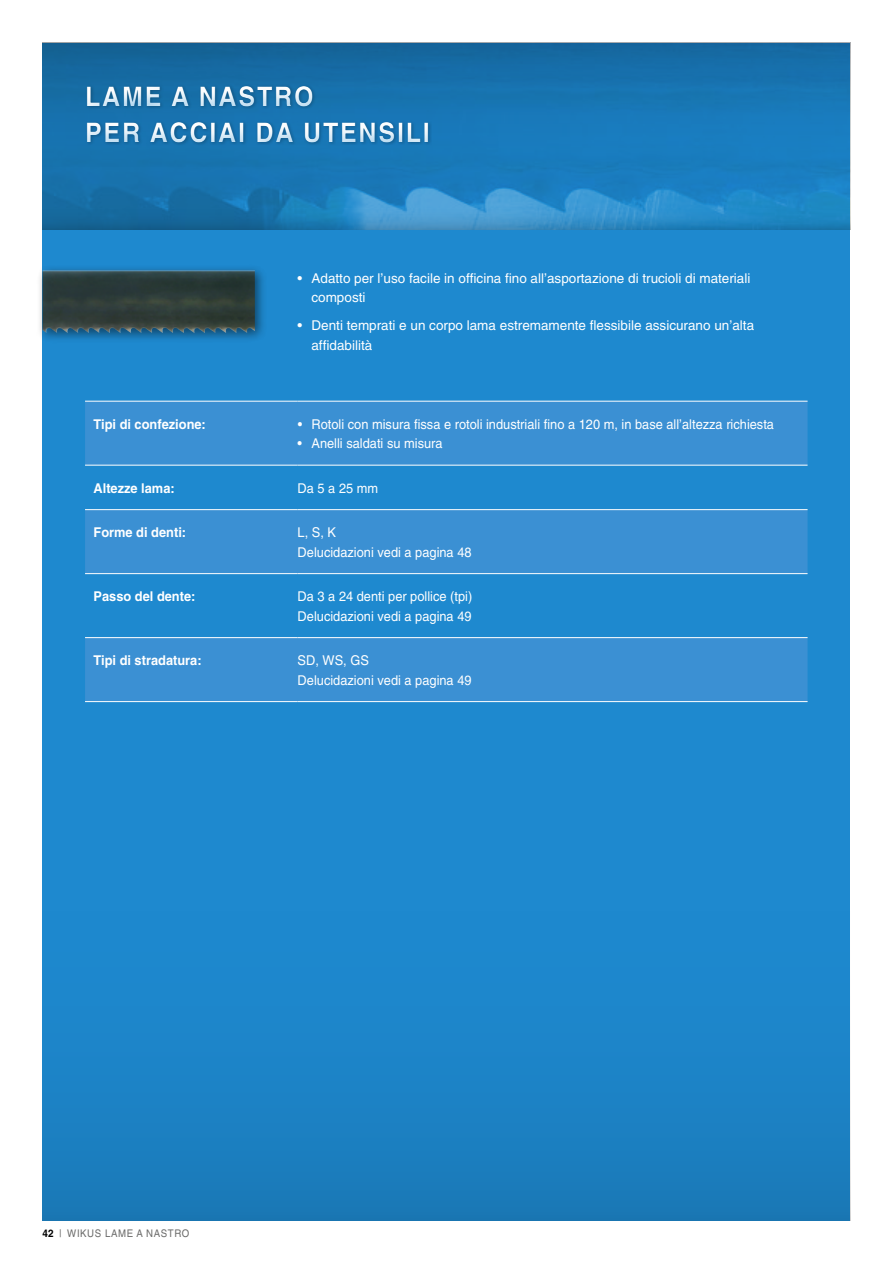
<style>
.page{position:relative;width:893px;height:1263px;background:#fff}
.page>*{position:absolute;margin:0;border:0;box-sizing:border-box;transform-origin:0 0}
.t1{font:700 27px/36px "Helvetica";letter-spacing:.07em;color:#fff;scale:.93 1}
.t2{font:13.5px/19.5px "Helvetica";color:#fff;scale:.95 1}
.t3{font:13.5px/19.5px "Helvetica";color:#fff}
.t4{font:700 13.5px "Helvetica";color:#fff;scale:.95 1}
.t5{font:10.5px "Helvetica";letter-spacing:.06em;color:#6b6b6a;scale:.95 1}
.s1{font-weight:700;color:#000}
</style>
<div class="page">
<div style="left:43px;top:43px;width:807px;height:1177px;background:#1e89cf"></div>
<img style="left:43px;top:170px;width:807px;height:38px">
<div style="left:43px;top:901px;width:807px;height:319px;background:linear-gradient(to bottom,#1e8bd3,#1a7ab9)"></div>
<svg style="left:43px;top:208px;width:807px;height:22px"></svg>
<svg style="left:43px;top:43px;width:807px;height:127px;background:#1772b0"></svg>
<svg style="left:85px;top:402px;width:722px;height:299px;fill:#3b90d3"></svg>
<hr style="left:85px;top:401px;width:213px;height:1px;background:#fff">
<hr style="left:298px;top:401px;width:509px;height:1px;background:#fff">
<hr style="left:85px;top:701px;width:213px;height:1px;background:#fff">
<hr style="left:298px;top:701px;width:509px;height:1px;background:#fff">
<hr style="left:85px;top:465px;width:213px;height:1px;background:#fff">
<hr style="left:298px;top:465px;width:509px;height:1px;background:#fff">
<hr style="left:85px;top:509px;width:213px;height:1px;background:#fff">
<hr style="left:298px;top:509px;width:509px;height:1px;background:#fff">
<hr style="left:85px;top:573px;width:213px;height:1px;background:#fff">
<hr style="left:298px;top:573px;width:509px;height:1px;background:#fff">
<hr style="left:85px;top:637px;width:213px;height:1px;background:#fff">
<hr style="left:298px;top:637px;width:509px;height:1px;background:#fff">
<div style="left:36px;top:264px;width:231px;height:80px;background:#000;opacity:.5"></div>
<img style="left:43px;top:270px;width:212px;height:63px">
<div style="left:64px;top:62px;width:380px;height:89px;background:#166aa3"></div>
<div style="left:70px;top:76px;width:382px;height:90px;background:#1e89cf;opacity:.65"></div>
<h1 class="t1" style="left:85px;top:78px;width:372px">LAME A NASTRO<br>PER ACCIAI DA UTENSILI</h1>
<p class="t3" style="left:311px;top:268px;width:440px;text-indent:-14px">• Adatto per l’uso facile in officina fino all’asportazione di trucioli di materiali composti</p>
<p class="t3" style="left:311px;top:316px;width:444px;text-indent:-14px">• Denti temprati e un corpo lama estremamente flessibile assicurano un’alta affidabilità</p>
<p class="t4" style="left:94px;top:416px;width:120px">Tipi di confezione:</p>
<p class="t2" style="left:298px;top:414px;width:503px">• Rotoli con misura fissa e rotoli industriali fino a 120 m, in base all’altezza richiesta</p>
<p class="t2" style="left:298px;top:434px;width:154px">• Anelli saldati su misura</p>
<p class="t4" style="left:94px;top:480px;width:87px">Altezze lama:</p>
<p class="t2" style="left:298px;top:478px;width:86px">Da 5 a 25 mm</p>
<p class="t4" style="left:94px;top:524px;width:99px">Forme di denti:</p>
<p class="t2" style="left:298px;top:523px;width:185px">L, S, K<br>Delucidazioni vedi a pagina 48</p>
<p class="t4" style="left:94px;top:588px;width:109px">Passo del dente:</p>
<p class="t2" style="left:298px;top:587px;width:185px">Da 3 a 24 denti per pollice (tpi)<br>Delucidazioni vedi a pagina 49</p>
<p class="t4" style="left:94px;top:652px;width:115px">Tipi di stradatura:</p>
<p class="t2" style="left:298px;top:650px;width:185px">SD, WS, GS<br>Delucidazioni vedi a pagina 49</p>
<p class="t5" style="left:43px;top:1227px;width:156px"><span class="s1">42</span> | WIKUS LAME A NASTRO</p>
</div>
